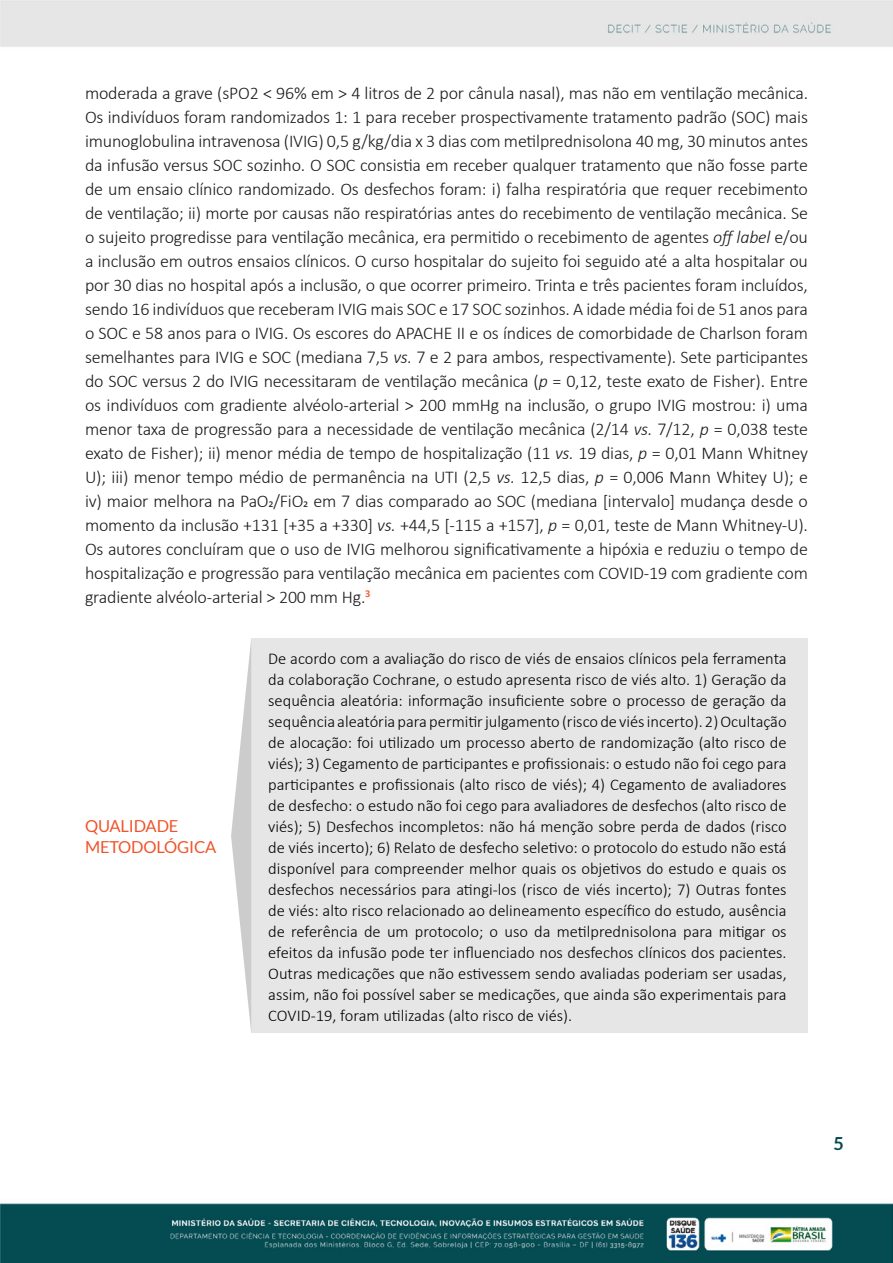
<style>
.page{position:relative;width:893px;height:1263px;background:#fff}
.page>*{position:absolute;margin:0;border:0;box-sizing:border-box;transform-origin:0 0}
.t1{font:300 18px/24px "Calibri";letter-spacing:-.01em;color:#1a1a1a;text-align:justify}
.t2{font:700 18px "Lato";color:#034b51}
.t3{font:300 16.5px/21px "Calibri";color:#000;text-align:justify}
.t4{font:16.5px/21px "Lato";letter-spacing:-.01em;color:#f0542b}
.s1{font-style:italic}
</style>
<div class="page">
<img style="left:0;top:0;width:893px;height:1263px">
<div style="left:85px;top:638px;width:146px;height:395px;background:#fff"></div>
<div style="left:251px;top:638px;width:557px;height:395px;background:#e6e6e6"></div>
<svg style="left:231px;top:638px;width:20px;height:395px"></svg>
<p class="t1" style="left:85px;top:80px;width:725px">moderada a grave (sPO2 &lt; 96% em &gt; 4 litros de 2 por cânula nasal), mas não em ventilação mecânica.<br>Os indivíduos foram randomizados 1: 1 para receber prospectivamente tratamento padrão (SOC) mais imunoglobulina intravenosa (IVIG) 0,5 g/kg/dia x 3 dias com metilprednisolona 40 mg, 30 minutos antes da infusão versus SOC sozinho. O SOC consistia em receber qualquer tratamento que não fosse parte de um ensaio clínico randomizado. Os desfechos foram: i) falha respiratória que requer recebimento de ventilação; ii) morte por causas não respiratórias antes do recebimento de ventilação mecânica. Se o sujeito progredisse para ventilação mecânica, era permitido o recebimento de agentes <span class="s1">off label</span> e/ou a inclusão em outros ensaios clínicos. O curso hospitalar do sujeito foi seguido até a alta hospitalar ou por 30 dias no hospital após a inclusão, o que ocorrer primeiro. Trinta e três pacientes foram incluídos, sendo 16 indivíduos que receberam IVIG mais SOC e 17 SOC sozinhos. A idade média foi de 51 anos para o SOC e 58 anos para o IVIG. Os escores do APACHE II e os índices de comorbidade de Charlson foram semelhantes para IVIG e SOC (mediana 7,5 <span class="s1">vs.</span> 7 e 2 para ambos, respectivamente). Sete participantes do SOC versus 2 do IVIG necessitaram de ventilação mecânica (<span class="s1">p</span> = 0,12, teste exato de Fisher). Entre os indivíduos com gradiente alvéolo-arterial &gt; 200 mmHg na inclusão, o grupo IVIG mostrou: i) uma menor taxa de progressão para a necessidade de ventilação mecânica (2/14 <span class="s1">vs.</span> 7/12, <span class="s1">p</span> = 0,038 teste exato de Fisher); ii) menor média de tempo de hospitalização (11 <span class="s1">vs.</span> 19 dias, <span class="s1">p</span> = 0,01 Mann Whitney U); iii) menor tempo médio de permanência na UTI (2,5 <span class="s1">vs.</span> 12,5 dias, <span class="s1">p</span> = 0,006 Mann Whitey U); e iv) maior melhora na PaO2/FiO2 em 7 dias comparado ao SOC (mediana [intervalo] mudança desde o momento da inclusão +131 [+35 a +330] <span class="s1">vs.</span> +44,5 [-115 a +157], <span class="s1">p</span> = 0,01, teste de Mann Whitney-U).<br>Os autores concluíram que o uso de IVIG melhorou significativamente a hipóxia e reduziu o tempo de hospitalização e progressão para ventilação mecânica em pacientes com COVID-19 com gradiente com gradiente alvéolo-arterial &gt; 200 mm Hg.<sup>3</sup></p>
<p class="t4" style="left:85px;top:815px;width:133px">QUALIDADE<br>METODOLÓGICA</p>
<p class="t3" style="left:268px;top:647px;width:520px">De acordo com a avaliação do risco de viés de ensaios clínicos pela ferramenta da colaboração Cochrane, o estudo apresenta risco de viés alto. 1) Geração da sequência aleatória: informação insuficiente sobre o processo de geração da sequência aleatória para permitir julgamento (risco de viés incerto). 2) Ocultação de alocação: foi utilizado um processo aberto de randomização (alto risco de viés); 3) Cegamento de participantes e profissionais: o estudo não foi cego para participantes e profissionais (alto risco de viés); 4) Cegamento de avaliadores de desfecho: o estudo não foi cego para avaliadores de desfechos (alto risco de viés); 5) Desfechos incompletos: não há menção sobre perda de dados (risco de viés incerto); 6) Relato de desfecho seletivo: o protocolo do estudo não está disponível para compreender melhor quais os objetivos do estudo e quais os desfechos necessários para atingi-los (risco de viés incerto); 7) Outras fontes de viés: alto risco relacionado ao delineamento específico do estudo, ausência de referência de um protocolo; o uso da metilprednisolona para mitigar os efeitos da infusão pode ter influenciado nos desfechos clínicos dos pacientes.<br>Outras medicações que não estivessem sendo avaliadas poderiam ser usadas, assim, não foi possível saber se medicações, que ainda são experimentais para COVID-19, foram utilizadas (alto risco de viés).</p>
<p class="t2" style="left:833px;top:1133px;width:12px">5</p>
</div>
